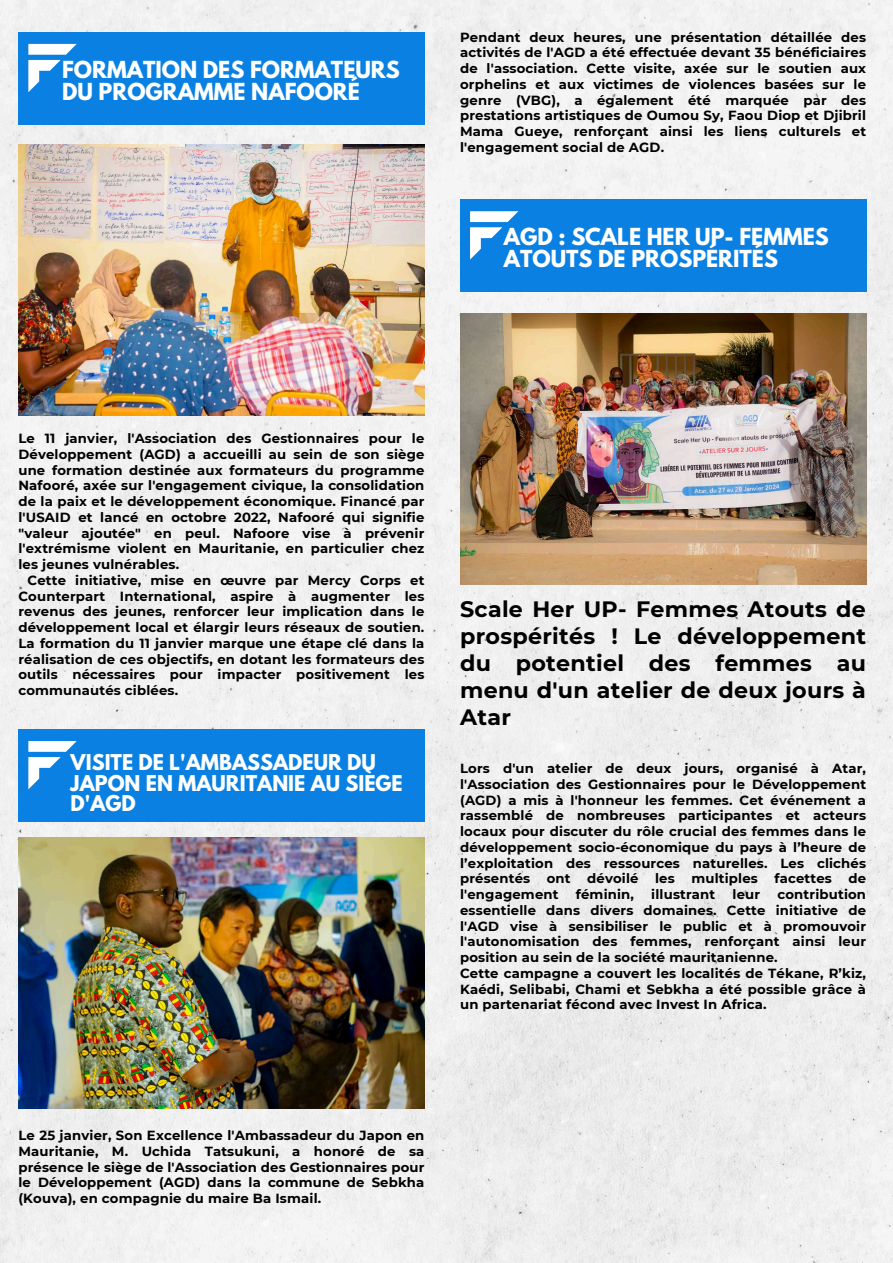
<style>
.page{position:relative;width:893px;height:1263px;background:#f0f0f0}
.page>*{position:absolute;margin:0;border:0;box-sizing:border-box;transform-origin:0 0}
.t1{font:700 22.2px/27px "Montserrat";letter-spacing:.015em;color:#000;text-align:justify}
.t2{font:700 20.77px/21.9px "League Spartan";color:#fff}
.t3{font:700 19.27px/20.2px "League Spartan";color:#fff}
.t4{font:700 13.2px/15.8px "Montserrat";letter-spacing:.015em;color:#000;text-align:justify}
</style>
<div class="page">
<div style="left:18px;top:33px;width:406px;height:92px;background:#0a81e2"></div>
<svg style="left:28px;top:44px;width:49px;height:48px"></svg>
<img style="left:18px;top:145px;width:407px;height:270px">
<div style="left:18px;top:730px;width:406px;height:92px;background:#0a81e2"></div>
<svg style="left:28px;top:741px;width:49px;height:48px"></svg>
<img style="left:18px;top:837px;width:407px;height:271px">
<div style="left:460px;top:200px;width:406px;height:92px;background:#0a81e2"></div>
<svg style="left:470px;top:211px;width:48px;height:49px"></svg>
<img style="left:460px;top:314px;width:406px;height:270px">
<h2 class="t2" style="left:62px;top:61px;width:339px">FORMATION DES FORMATEURS<br>DU PROGRAMME NAFOORÉ</h2>
<p class="t4" style="left:460px;top:29px;width:407px">Pendant deux heures, une présentation détaillée des activités de l'AGD a été effectuée devant 35 bénéficiaires de l'association. Cette visite, axée sur le soutien aux orphelins et aux victimes de violences basées sur le genre (VBG), a également été marquée par des prestations artistiques de Oumou Sy, Faou Diop et Djibril Mama Gueye, renforçant ainsi les liens culturels et l'engagement social de AGD.</p>
<h2 class="t2" style="left:504px;top:229px;width:326px">AGD : SCALE HER UP- FEMMES<br>ATOUTS DE PROSPÉRITÉS</h2>
<p class="t4" style="left:18px;top:430px;width:407px">Le 11 janvier, l'Association des Gestionnaires pour le Développement (AGD) a accueilli au sein de son siège une formation destinée aux formateurs du programme Nafooré, axée sur l'engagement civique, la consolidation de la paix et le développement économique. Financé par l'USAID et lancé en octobre 2022, Nafooré qui signifie "valeur ajoutée" en peul. Nafoore vise à prévenir l'extrémisme violent en Mauritanie, en particulier chez les jeunes vulnérables.</p>
<p class="t4" style="left:18px;top:572px;width:407px;text-indent:9px">Cette initiative, mise en œuvre par Mercy Corps et Counterpart International, aspire à augmenter les revenus des jeunes, renforcer leur implication dans le développement local et élargir leurs réseaux de soutien.<br>La formation du 11 janvier marque une étape clé dans la réalisation de ces objectifs, en dotant les formateurs des outils nécessaires pour impacter positivement les communautés ciblées.</p>
<h3 class="t3" style="left:71px;top:755px;width:334px">VISITE DE L'AMBASSADEUR DU<br>JAPON EN MAURITANIE AU SIÈGE<br>D'AGD</h3>
<h1 class="t1" style="left:460px;top:596px;width:407px">Scale Her UP- Femmes Atouts de prospérités ! Le développement du potentiel des femmes au menu d'un atelier de deux jours à Atar</h1>
<p class="t4" style="left:460px;top:760px;width:407px">Lors d'un atelier de deux jours, organisé à Atar, l'Association des Gestionnaires pour le Développement (AGD) a mis à l'honneur les femmes. Cet événement a rassemblé de nombreuses participantes et acteurs locaux pour discuter du rôle crucial des femmes dans le développement socio-économique du pays à l’heure de l’exploitation des ressources naturelles. Les clichés présentés</p>
<p class="t4" style="left:547px;top:871px;width:25px">ont</p>
<p class="t4" style="left:587px;top:871px;width:53px">dévoilé</p>
<p class="t4" style="left:655px;top:871px;width:21px">les</p>
<p class="t4" style="left:691px;top:871px;width:68px">multiples</p>
<p class="t4" style="left:774px;top:871px;width:59px">facettes</p>
<p class="t4" style="left:848px;top:871px;width:19px">de</p>
<p class="t4" style="left:460px;top:886px;width:100px">l'engagement</p>
<p class="t4" style="left:576px;top:886px;width:60px">féminin,</p>
<p class="t4" style="left:651px;top:886px;width:66px">illustrant</p>
<p class="t4" style="left:732px;top:886px;width:29px">leur</p>
<p class="t4" style="left:460px;top:886px;width:407px;text-align:left;text-indent:317px">contribution essentielle dans divers domaines. Cette initiative de l'AGD vise à sensibiliser le public et à promouvoir l'autonomisation des femmes, renforçant ainsi leur position au sein de la société mauritanienne.<br>Cette campagne a couvert les localités de Tékane, R’kiz, Kaédi, Selibabi, Chami et Sebkha a été possible grâce à un partenariat fécond avec Invest In Africa.</p>
<p class="t4" style="left:18px;top:1127px;width:407px">Le 25 janvier, Son Excellence l'Ambassadeur du Japon en Mauritanie, M. Uchida Tatsukuni, a honoré de sa présence le siège de l'Association des Gestionnaires pour le Développement (AGD) dans la commune de Sebkha (Kouva), en compagnie du maire Ba Ismail.</p>
</div>
